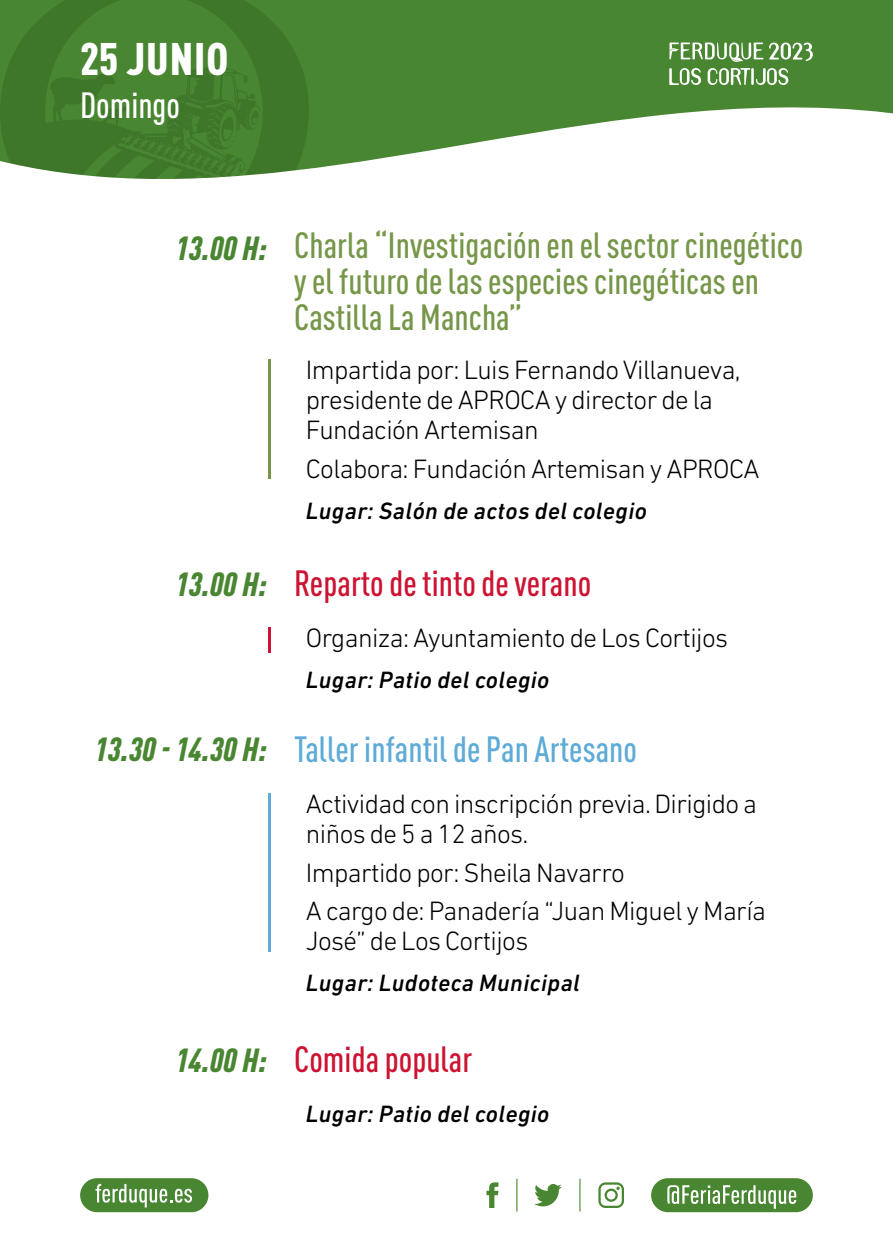
<style>
.page{position:relative;width:893px;height:1259px;background:#fff}
.page>*{position:absolute;margin:0;border:0;box-sizing:border-box;transform-origin:0 0}
.t1{font:900 condensed 45px "DIN Pro";letter-spacing:.02em;color:#fff}
.t2{font:500 condensed 36px/36px "DIN Pro";color:#769649}
.t3{font:500 condensed 36px "DIN Pro";color:#cd1332}
.t4{font:500 condensed 36px "DIN Pro";color:#5eabd7}
.t5{font:500 condensed 36px "DIN Pro";color:#fff}
.t6{font:300 27px/30px "DIN Next LT Pro";letter-spacing:-.025em;color:#000}
.t7{font:italic 500 24px "DIN Next LT Pro";letter-spacing:.02em;color:#000}
.s1{font-weight:900;font-style:italic;font-size:33px;color:#498632}
</style>
<div class="page">
<svg style="left:392px;top:0;width:501px;height:157px;fill:#498632"></svg>
<svg style="left:0;top:0;width:392px;height:179px;background:#4b8436"></svg>
<svg style="left:598px;top:1182px;width:26px;height:26px"></svg>
<svg style="left:534px;top:1184px;width:28px;height:22px"></svg>
<svg style="left:486px;top:1182px;width:12px;height:26px"></svg>
<svg style="left:516px;top:1178px;width:1px;height:33px"></svg>
<svg style="left:579px;top:1178px;width:1px;height:33px"></svg>
<div style="left:651px;top:1178px;width:162px;height:34px;background:#498632;border-radius:17px"></div>
<svg style="left:667px;top:1185px;width:129px;height:23px"></svg>
<div style="left:80px;top:1178px;width:128px;height:34px;background:#498632;border-radius:17px"></div>
<svg style="left:95px;top:1183px;width:97px;height:24px"></svg>
<svg style="left:769px;top:43px;width:44px;height:18px"></svg>
<svg style="left:669px;top:43px;width:94px;height:19px"></svg>
<svg style="left:669px;top:68px;width:32px;height:17px"></svg>
<svg style="left:708px;top:68px;width:80px;height:17px"></svg>
<hr style="left:268px;top:359px;width:3px;height:119px;background:#769649">
<hr style="left:268px;top:627px;width:3px;height:26px;background:#cd1332">
<hr style="left:268px;top:793px;width:3px;height:158px;background:#5eabd7">
<h1 class="t1" style="left:80px;top:24px;width:150px">25 JUNIO</h1>
<h2 class="t5" style="left:80px;top:78px;width:101px">Domingo</h2>
<h2 class="t2" style="left:294px;top:224px;width:511px;text-indent:-118px"><span class="s1">13.00 H:</span> Charla “Investigación en el sector cinegético y el futuro de las especies cinegéticas en<br>Castilla La Mancha”</h2>
<p class="t6" style="left:306px;top:355px;width:436px">Impartida por: Luis Fernando Villanueva, presidente de APROCA y director de la<br>Fundación Artemisan</p>
<p class="t6" style="left:306px;top:453px;width:455px">Colabora: Fundación Artemisan y APROCA</p>
<p class="t7" style="left:306px;top:497px;width:342px">Lugar: Salón de actos del colegio</p>
<h2 class="t3" style="left:176px;top:556px;width:417px"><span class="s1">13.00 H:</span> Reparto de tinto de verano</h2>
<p class="t6" style="left:306px;top:623px;width:424px">Organiza: Ayuntamiento de Los Cortijos</p>
<p class="t7" style="left:306px;top:666px;width:245px">Lugar: Patio del colegio</p>
<h2 class="t4" style="left:94px;top:722px;width:544px"><span class="s1">13.30 - 14.30 H:</span> Taller infantil de Pan Artesano</h2>
<p class="t6" style="left:306px;top:789px;width:453px">Actividad con inscripción previa. Dirigido a niños de 5 a 12 años.</p>
<p class="t6" style="left:306px;top:853px;width:462px;line-height:38.4px">Impartido por: Sheila Navarro<br>A cargo de: Panadería “Juan Miguel y María</p>
<p class="t6" style="left:306px;top:926px;width:224px">José” de Los Cortijos</p>
<p class="t7" style="left:306px;top:969px;width:276px">Lugar: Ludoteca Municipal</p>
<h2 class="t3" style="left:176px;top:1033px;width:298px"><span class="s1">14.00 H:</span> Comida popular</h2>
<p class="t7" style="left:306px;top:1099px;width:245px">Lugar: Patio del colegio</p>
</div>
